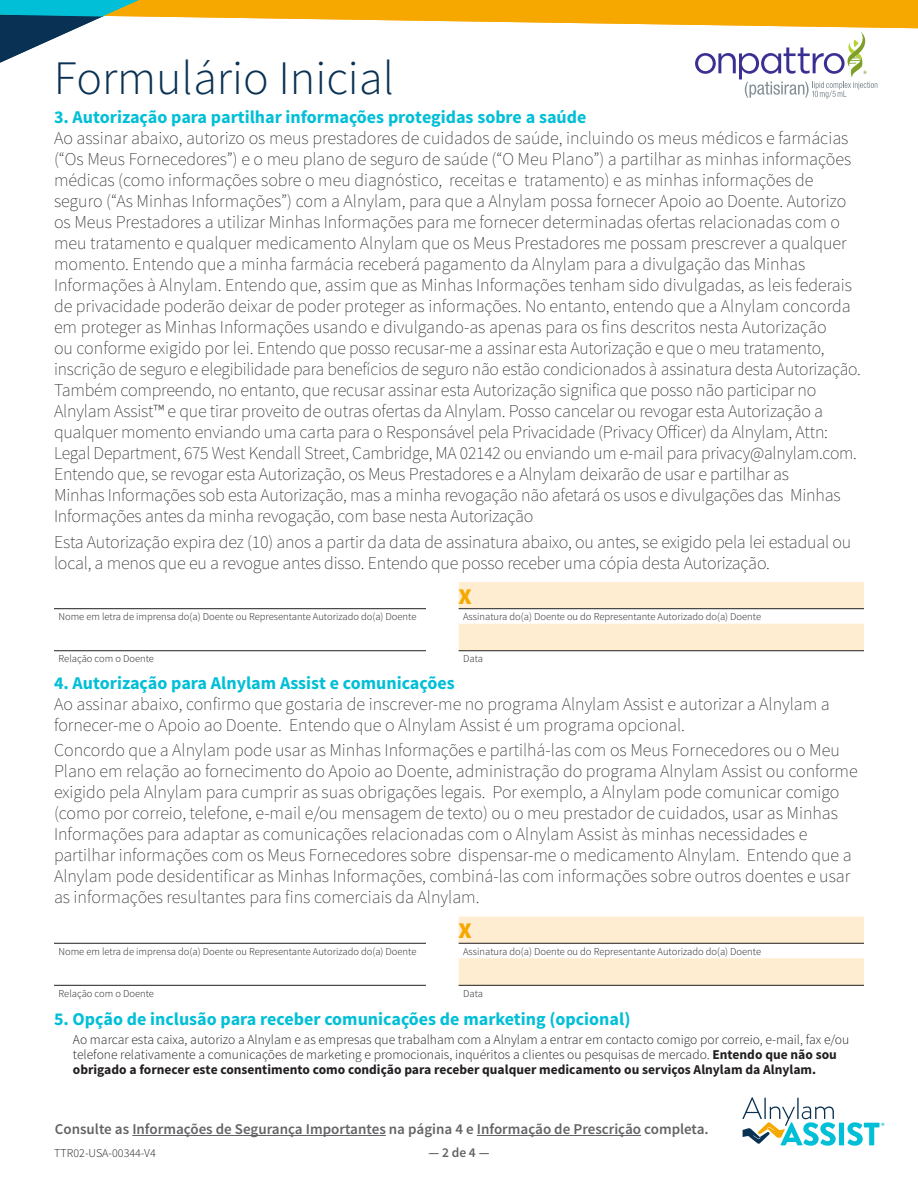
<style>
.page{position:relative;width:918px;height:1188px;background:#fff}
.page>*{position:absolute;margin:0;border:0;box-sizing:border-box;transform-origin:0 0}
.t1{font:300 48px "Source Sans Pro";color:#093153}
.t2{font:900 22.5px "Source Sans Pro";color:#f6a800}
.t3{font:200 18px/21px "Source Sans Pro";color:#231f20}
.t4{font:700 18px "Source Sans Pro";color:#00bfd7}
.t5{font:600 15px "Source Sans Pro";color:#636366}
.t6{font:300 13.5px/15px "Source Sans Pro";color:#231f20}
.t7{font:600 13.5px "Source Sans Pro";color:#636366}
.t8{font:300 12px "Source Sans Pro";color:#231f20}
.t9{font:300 10.5px "Source Sans Pro";color:#231f20}
.s1{font-weight:700}
</style>
<div class="page">
<svg style="left:742px;top:1097px;width:94px;height:49px"></svg>
<div style="left:839px;top:1123px;width:5px;height:22px;background:#00bfd7"></div>
<svg style="left:847px;top:1122px;width:37px;height:24px"></svg>
<svg style="left:0;top:0;width:918px;height:99px"></svg>
<hr style="left:132px;top:1135px;width:254px;height:1px;background:#636366">
<hr style="left:477px;top:1135px;width:164px;height:1px;background:#636366">
<svg style="left:459px;top:582px;width:405px;height:68px"></svg>
<hr style="left:459px;top:608px;width:405px;height:1px;background:#231f20">
<hr style="left:54px;top:608px;width:372px;height:1px;background:#231f20">
<hr style="left:54px;top:650px;width:372px;height:1px;background:#231f20">
<hr style="left:459px;top:650px;width:405px;height:1px;background:#231f20">
<svg style="left:459px;top:917px;width:405px;height:68px"></svg>
<hr style="left:459px;top:943px;width:405px;height:1px;background:#231f20">
<hr style="left:54px;top:943px;width:372px;height:1px;background:#231f20">
<hr style="left:54px;top:985px;width:372px;height:1px;background:#231f20">
<hr style="left:459px;top:985px;width:405px;height:1px;background:#231f20">
<h1 class="t1" style="left:54px;top:49px;width:342px">Formulário Inicial</h1>
<p class="t4" style="left:54px;top:105px;width:534px">3. Autorização para partilhar informações protegidas sobre a saúde</p>
<p class="t3" style="left:54px;top:128px;width:808px">Ao assinar abaixo, autorizo os meus prestadores de cuidados de saúde, incluindo os meus médicos e farmácias (“Os Meus Fornecedores”) e o meu plano de seguro de saúde (“O Meu Plano”) a partilhar as minhas informações médicas (como informações sobre o meu diagnóstico, receitas e tratamento) e as minhas informações de seguro (“As Minhas Informações”) com a Alnylam, para que a Alnylam possa fornecer Apoio ao Doente. Autorizo os Meus Prestadores a utilizar Minhas Informações para me fornecer determinadas ofertas relacionadas com o meu tratamento e qualquer medicamento Alnylam que os Meus Prestadores me possam prescrever a qualquer momento. Entendo que a minha farmácia receberá pagamento da Alnylam para a divulgação das Minhas Informações à Alnylam. Entendo que, assim que as Minhas Informações tenham sido divulgadas, as leis federais de privacidade poderão deixar de poder proteger as informações. No entanto, entendo que a Alnylam concorda em proteger as Minhas Informações usando e divulgando-as apenas para os fins descritos nesta Autorização<br>ou conforme exigido por lei. Entendo que posso recusar-me a assinar esta Autorização e que o meu tratamento, inscrição de seguro e elegibilidade para benefícios de seguro não estão condicionados à assinatura desta Autorização.</p>
<p class="t3" style="left:54px;top:380px;width:804px">Também compreendo, no entanto, que recusar assinar esta Autorização significa que posso não participar no Alnylam Assist™ e que tirar proveito de outras ofertas da Alnylam. Posso cancelar ou revogar esta Autorização a qualquer momento enviando uma carta para o Responsável pela Privacidade (Privacy Officer) da Alnylam, Attn:<br>Legal Department, 675 West Kendall Street, Cambridge, MA 02142 ou enviando um e-mail para privacy@alnylam.com.<br>Entendo que, se revogar esta Autorização, os Meus Prestadores e a Alnylam deixarão de usar e partilhar as<br>Minhas Informações sob esta Autorização, mas a minha revogação não afetará os usos e divulgações das Minhas Informações antes da minha revogação, com base nesta Autorização</p>
<p class="t3" style="left:54px;top:531px;width:799px">Esta Autorização expira dez (10) anos a partir da data de assinatura abaixo, ou antes, se exigido pela lei estadual ou local, a menos que eu a revogue antes disso. Entendo que posso receber uma cópia desta Autorização.</p>
<p class="t2" style="left:459px;top:581px;width:15px">X</p>
<p class="t9" style="left:59px;top:610px;width:359px">Nome em letra de imprensa do(a) Doente ou Representante Autorizado do(a) Doente</p>
<p class="t9" style="left:463px;top:610px;width:300px">Assinatura do(a) Doente ou do Representante Autorizado do(a) Doente</p>
<p class="t9" style="left:59px;top:653px;width:97px">Relação com o Doente</p>
<p class="t9" style="left:463px;top:653px;width:21px">Data</p>
<p class="t4" style="left:54px;top:671px;width:402px">4. Autorização para Alnylam Assist e comunicações</p>
<p class="t3" style="left:54px;top:693px;width:777px">Ao assinar abaixo, confirmo que gostaria de inscrever-me no programa Alnylam Assist e autorizar a Alnylam a fornecer-me o Apoio ao Doente. Entendo que o Alnylam Assist é um programa opcional.</p>
<p class="t3" style="left:54px;top:740px;width:805px">Concordo que a Alnylam pode usar as Minhas Informações e partilhá-las com os Meus Fornecedores ou o Meu Plano em relação ao fornecimento do Apoio ao Doente, administração do programa Alnylam Assist ou conforme exigido pela Alnylam para cumprir as suas obrigações legais. Por exemplo, a Alnylam pode comunicar comigo (como por correio, telefone, e-mail e/ou mensagem de texto) ou o meu prestador de cuidados, usar as Minhas Informações para adaptar as comunicações relacionadas com o Alnylam Assist às minhas necessidades e partilhar informações com os Meus Fornecedores sobre dispensar-me o medicamento Alnylam. Entendo que a Alnylam pode desidentificar as Minhas Informações, combiná-las com informações sobre outros doentes e usar as informações resultantes para fins comerciais da Alnylam.</p>
<p class="t2" style="left:459px;top:916px;width:15px">X</p>
<p class="t9" style="left:59px;top:945px;width:359px">Nome em letra de imprensa do(a) Doente ou Representante Autorizado do(a) Doente</p>
<p class="t9" style="left:463px;top:945px;width:300px">Assinatura do(a) Doente ou do Representante Autorizado do(a) Doente</p>
<p class="t9" style="left:59px;top:987px;width:97px">Relação com o Doente</p>
<p class="t9" style="left:463px;top:987px;width:21px">Data</p>
<p class="t4" style="left:54px;top:1007px;width:578px">5. Opção de inclusão para receber comunicações de marketing (opcional)</p>
<p class="t6" style="left:73px;top:1032px;width:778px">Ao marcar esta caixa, autorizo a Alnylam e as empresas que trabalham com a Alnylam a entrar em contacto comigo por correio, e-mail, fax e/ou telefone relativamente a comunicações de marketing e promocionais, inquéritos a clientes ou pesquisas de mercado. <span class="s1">Entendo que não sou obrigado a fornecer este consentimento como condição para receber qualquer medicamento ou serviços Alnylam da Alnylam.</span></p>
<p class="t5" style="left:55px;top:1120px;width:655px">Consulte as Informações de Segurança Importantes na página 4 e Informação de Prescrição completa.</p>
<p class="t8" style="left:54px;top:1146px;width:103px">TTR02-USA-00344-V4</p>
<p class="t7" style="left:429px;top:1144px;width:62px">— 2 de 4 —</p>
</div>
